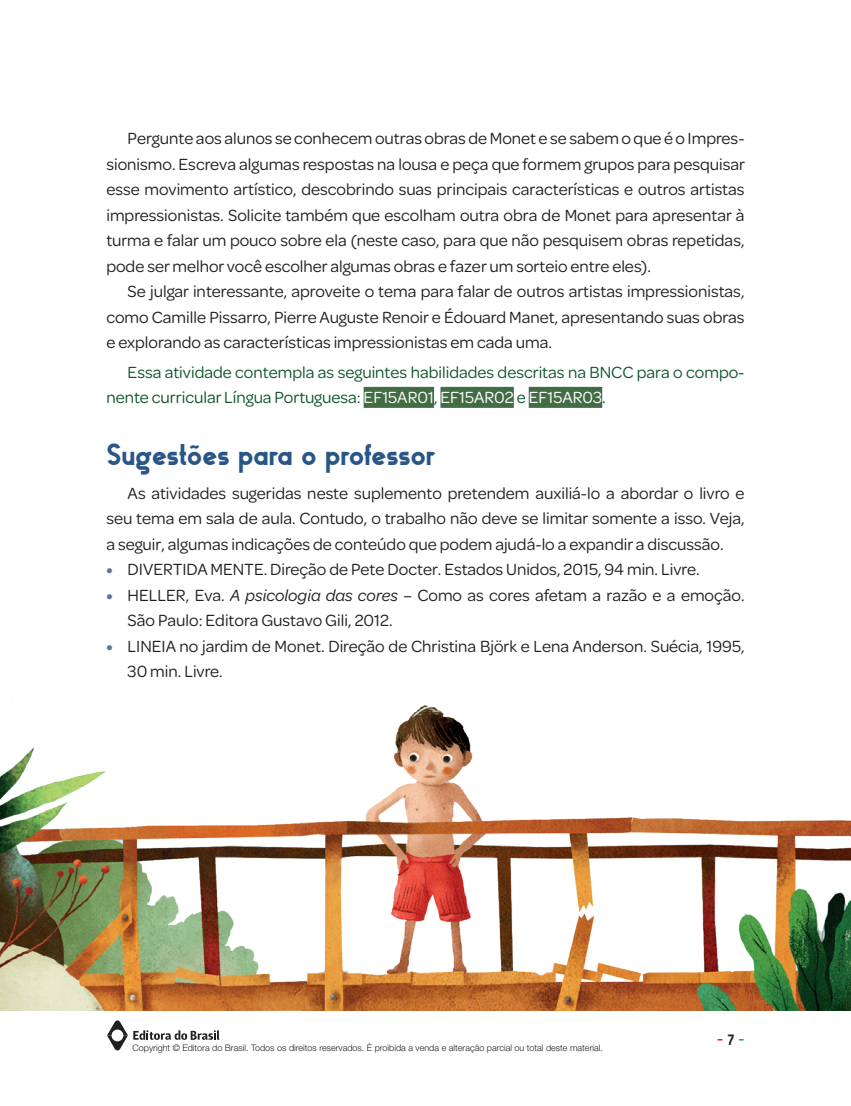
<style>
.page{position:relative;width:851px;height:1106px;background:#fff}
.page>*{position:absolute;margin:0;border:0;box-sizing:border-box;transform-origin:0 0}
.t1{font:30px "Gilbert Bold Preview 5";color:#295686}
.t2{font:17.25px/25.5px "Omnes";color:#231f20;text-align:justify}
.t3{font:17.25px/25.5px "Omnes";color:#0f562c}
.t4{font:15px "Gilbert Bold Preview 5";color:#e02525}
.t5{font:300 9px "Helvetica Neue";color:#231f20}
.s1{color:#fff}
.s2{font-weight:700;color:#5e739c}
.s3{font-style:italic}
.s4{color:#231f20}
.s5{color:#21af4b}
</style>
<div class="page">
<img style="left:0;top:702px;width:850px;height:308px">
<svg style="left:107px;top:1020px;width:112px;height:30px"></svg>
<div style="left:363px;top:387px;width:71px;height:21px;background:#426c43"></div>
<div style="left:440px;top:387px;width:73px;height:21px;background:#426c43"></div>
<div style="left:528px;top:387px;width:74px;height:21px;background:#426c43"></div>
<p class="t2" style="left:106px;top:124px;width:640px;text-indent:21px">Pergunte aos alunos se conhecem outras obras de Monet e se sabem o que é o Impres&shy;sionismo. Escreva algumas respostas na lousa e peça que formem grupos para pesquisar esse movimento artístico, descobrindo suas principais características e outros artistas impressionistas. Solicite também que escolham outra obra de Monet para apresentar à turma e falar um pouco sobre ela (neste caso, para que não pesquisem obras repetidas, pode ser melhor você escolher algumas obras e fazer um sorteio entre eles).</p>
<p class="t2" style="left:106px;top:277px;width:639px;text-indent:21px">Se julgar interessante, aproveite o tema para falar de outros artistas impressionistas, como Camille Pissarro, Pierre Auguste Renoir e Édouard Manet, apresentando suas obras e explorando as características impressionistas em cada uma.</p>
<p class="t3" style="left:106px;top:358px;width:639px;text-indent:21px">Essa atividade contempla as seguintes habilidades descritas na BNCC para o compo&shy;nente curricular Língua Portuguesa: <span class="s1">EF15AR01</span>, <span class="s1">EF15AR02</span> e <span class="s1">EF15AR03</span>.</p>
<h1 class="t1" style="left:106px;top:434px;width:331px">Sugestões para o professor</h1>
<p class="t2" style="left:106px;top:479px;width:639px;text-indent:21px">As atividades sugeridas neste suplemento pretendem auxiliá-lo a abordar o livro e seu tema em sala de aula. Contudo, o trabalho não deve se limitar somente a isso. Veja, a seguir, algumas indicações de conteúdo que podem ajudá-lo a expandir a discussão.</p>
<p class="t2" style="left:106px;top:556px;width:594px"><span class="s2">•</span> DIVERTIDA MENTE. Direção de Pete Docter. Estados Unidos, 2015, 94 min. Livre.</p>
<p class="t2" style="left:128px;top:581px;width:618px;text-indent:-21px"><span class="s2">•</span> HELLER, Eva. <span class="s3">A psicologia das cores</span> – Como as cores afetam a razão e a emoção.<br>São Paulo: Editora Gustavo Gili, 2012.</p>
<p class="t2" style="left:128px;top:632px;width:618px;text-indent:-21px"><span class="s2">•</span> LINEIA no jardim de Monet. Direção de Christina Björk e Lena Anderson. Suécia, 1995,<br>30 min. Livre.</p>
<p class="t5" style="left:132px;top:1042px;width:472px">Copyright © Editora do Brasil. Todos os direitos reservados. É proibida a venda e alteração parcial ou total deste material.</p>
<p class="t4" style="left:717px;top:1029px;width:29px">- <span class="s4">7</span> <span class="s5">-</span></p>
</div>
